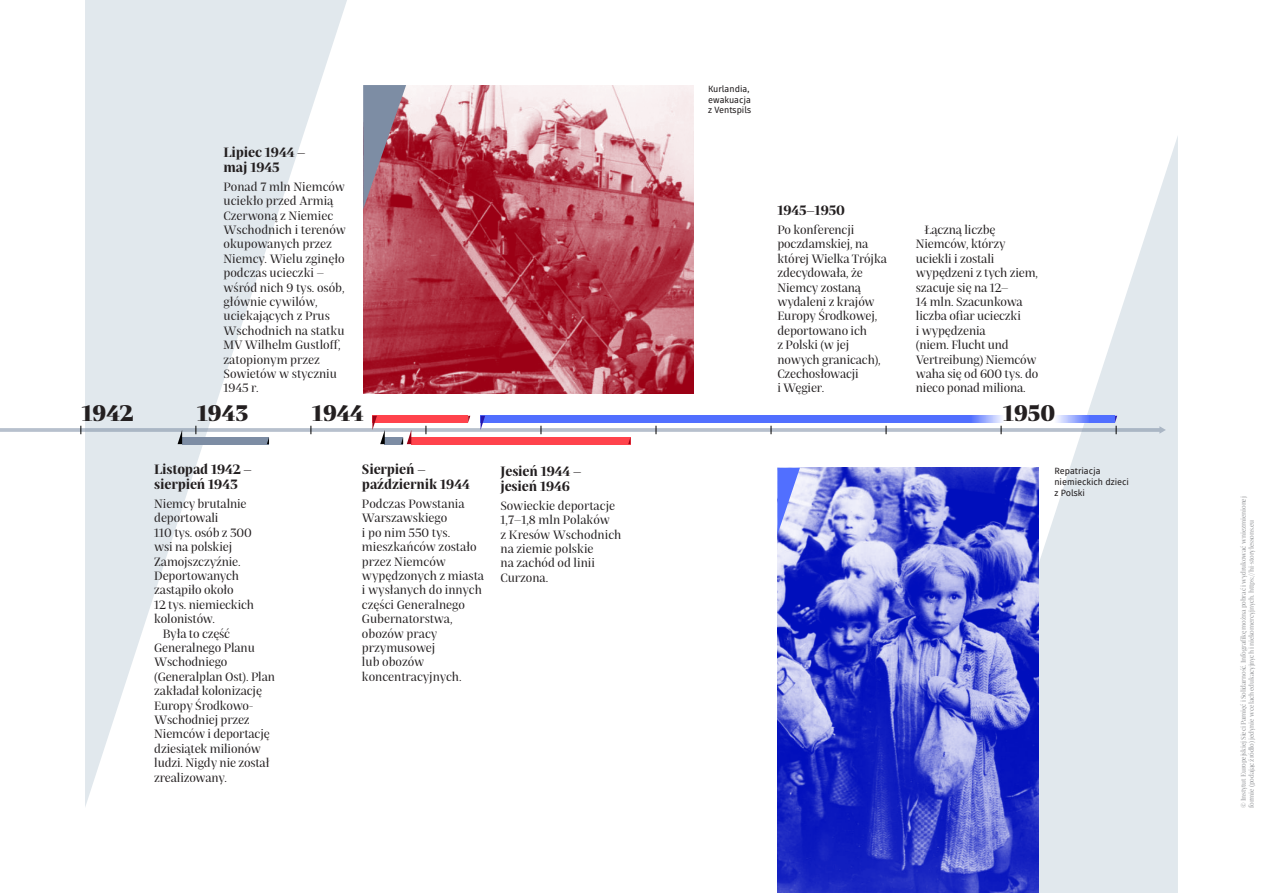
<style>
.page{position:relative;width:1263px;height:893px;background:#fff}
.page>*{position:absolute;margin:0;border:0;box-sizing:border-box;transform-origin:0 0}
.t1{font:800 22.5px "Praho Pro";color:#231f20}
.t2{font:700 13.5px/15px "Praho Pro";letter-spacing:-.01em;color:#231f20}
.t3{font:12px/14.4px "Praho Pro";letter-spacing:-.01em;color:#231f20}
.t4{font:9px/10.8px "Fuse";color:#231f20}
.t5{font:6.75px/8.1px "Praho Pro";letter-spacing:-.025em;color:#939598}
</style>
<div class="page">
<svg style="left:85px;top:0;width:262px;height:807px;fill:#e2e8ed"></svg>
<svg style="left:932px;top:136px;width:246px;height:757px;fill:#e1e8ed"></svg>
<svg style="left:0;top:428px;width:1159px;height:4px;background:#b7c0cc"></svg>
<svg style="left:1159px;top:426px;width:7px;height:8px"></svg>
<div style="left:182px;top:437px;width:87px;height:7px;background:#7d8da4"></div>
<svg style="left:178px;top:430px;width:4px;height:14px"></svg>
<div style="left:385px;top:437px;width:18px;height:7px;background:#7d8da4"></div>
<div style="left:411px;top:437px;width:219px;height:7px;background:#ff434c"></div>
<svg style="left:401px;top:430px;width:10px;height:14px"></svg>
<div style="left:372px;top:416px;width:96px;height:7px;background:#ff434c"></div>
<svg style="left:372px;top:416px;width:13px;height:28px"></svg>
<div style="left:481px;top:416px;width:634px;height:7px;background:#516fff"></div>
<svg style="left:970px;top:401px;width:119px;height:23px"></svg>
<svg style="left:481px;top:416px;width:4px;height:14px"></svg>
<svg style="left:1115px;top:416px;width:2px;height:18px"></svg>
<img style="left:777px;top:468px;width:262px;height:425px">
<img style="left:363px;top:85px;width:331px;height:309px">
<svg style="left:777px;top:468px;width:23px;height:67px"></svg>
<svg style="left:363px;top:85px;width:43px;height:124px;background:#996a7d"></svg>
<p class="t2" style="left:223px;top:143px;width:84px">Lipiec 1944 – maj 1945</p>
<p class="t3" style="left:223px;top:178px;width:124px">Ponad 7 mln Niemców uciekło przed Armią<br>Czerwoną z Niemiec<br>Wschodnich i terenów okupowanych przez<br>Niemcy. Wielu zginęło podczas ucieczki – wśród nich 9 tys. osób, głównie cywilów, uciekających z Prus<br>Wschodnich na statku<br>MV Wilhelm Gustloff, zatopionym przez<br>Sowietów w styczniu<br>1945 r.</p>
<p class="t4" style="left:708px;top:83px;width:45px">Kurlandia, ewakuacja z Ventspils</p>
<p class="t2" style="left:777px;top:202px;width:69px">1945–1950</p>
<p class="t3" style="left:777px;top:221px;width:111px">Po konferencji poczdamskiej, na której Wielka Trójka zdecydowała, że<br>Niemcy zostaną wydaleni z krajów<br>Europy Środkowej, deportowano ich<br>z Polski (w jej nowych granicach),<br>Czechosłowacji<br>i Węgier.</p>
<p class="t3" style="left:916px;top:221px;width:124px;text-indent:9px">Łączną liczbę<br>Niemców, którzy uciekli i zostali wypędzeni z tych ziem, szacuje się na 12–<br>14 mln. Szacunkowa liczba ofiar ucieczki<br>i wypędzenia<br>(niem. Flucht und<br>Vertreibung) Niemców waha się od 600 tys. do nieco ponad miliona.</p>
<h1 class="t1" style="left:82px;top:393px;width:53px">1942</h1>
<h1 class="t1" style="left:197px;top:393px;width:53px">1943</h1>
<h1 class="t1" style="left:312px;top:393px;width:53px">1944</h1>
<h1 class="t1" style="left:1003px;top:393px;width:53px">1950</h1>
<p class="t2" style="left:154px;top:461px;width:99px">Listopad 1942 – sierpień 1943</p>
<p class="t3" style="left:154px;top:495px;width:94px">Niemcy brutalnie</p>
<p class="t3" style="left:154px;top:510px;width:66px">deportowali</p>
<p class="t3" style="left:154px;top:524px;width:99px">110 tys. osób z 300</p>
<p class="t3" style="left:154px;top:539px;width:79px">wsi na polskiej</p>
<p class="t3" style="left:154px;top:553px;width:88px">Zamojszczyźnie.</p>
<p class="t3" style="left:154px;top:567px;width:86px">Deportowanych</p>
<p class="t3" style="left:154px;top:582px;width:81px">zastąpiło około</p>
<p class="t3" style="left:154px;top:596px;width:101px">12 tys. niemieckich</p>
<p class="t3" style="left:154px;top:611px;width:62px">kolonistów.</p>
<p class="t3" style="left:163px;top:625px;width:69px">Była to część</p>
<p class="t3" style="left:154px;top:639px;width:102px">Generalnego Planu</p>
<p class="t3" style="left:154px;top:654px;width:75px">Wschodniego</p>
<p class="t3" style="left:154px;top:668px;width:122px">(Generalplan Ost). Plan</p>
<p class="t3" style="left:154px;top:683px;width:109px">zakładał kolonizację</p>
<p class="t3" style="left:154px;top:697px;width:101px">Europy Środkowo-</p>
<p class="t3" style="left:154px;top:711px;width:97px">Wschodniej przez</p>
<p class="t3" style="left:154px;top:726px;width:117px">Niemców i deportację</p>
<p class="t3" style="left:154px;top:740px;width:108px">dziesiątek milionów</p>
<p class="t3" style="left:154px;top:755px;width:117px">ludzi. Nigdy nie został</p>
<p class="t3" style="left:154px;top:769px;width:74px">zrealizowany.</p>
<p class="t2" style="left:362px;top:461px;width:109px">Sierpień – październik 1944</p>
<p class="t3" style="left:362px;top:495px;width:124px">Podczas Powstania<br>Warszawskiego<br>i po nim 550 tys. mieszkańców zostało przez Niemców wypędzonych z miasta i wysłanych do innych części Generalnego<br>Gubernatorstwa, obozów pracy przymusowej<br>lub obozów koncentracyjnych.</p>
<p class="t2" style="left:500px;top:462px;width:82px">Jesień 1944 – jesień 1946</p>
<p class="t3" style="left:500px;top:497px;width:122px">Sowieckie deportacje<br>1,7–1,8 mln Polaków<br>z Kresów Wschodnich na ziemie polskie<br>na zachód od linii<br>Curzona.</p>
<p class="t4" style="left:1054px;top:466px;width:76px">Repatriacja niemieckich dzieci z Polski</p>
<p class="t5" style="left:1239px;top:808px;width:313px;rotate:-90deg">© Instytut Europejskiej Sieci Pamięć i Solidarność. Infografikę można pobrać i wydrukować w niezmienionej formie (podając źródło) jedynie w celach edukacyjnych i niekomercyjnych. https://hi-storylessons.eu</p>
</div>
